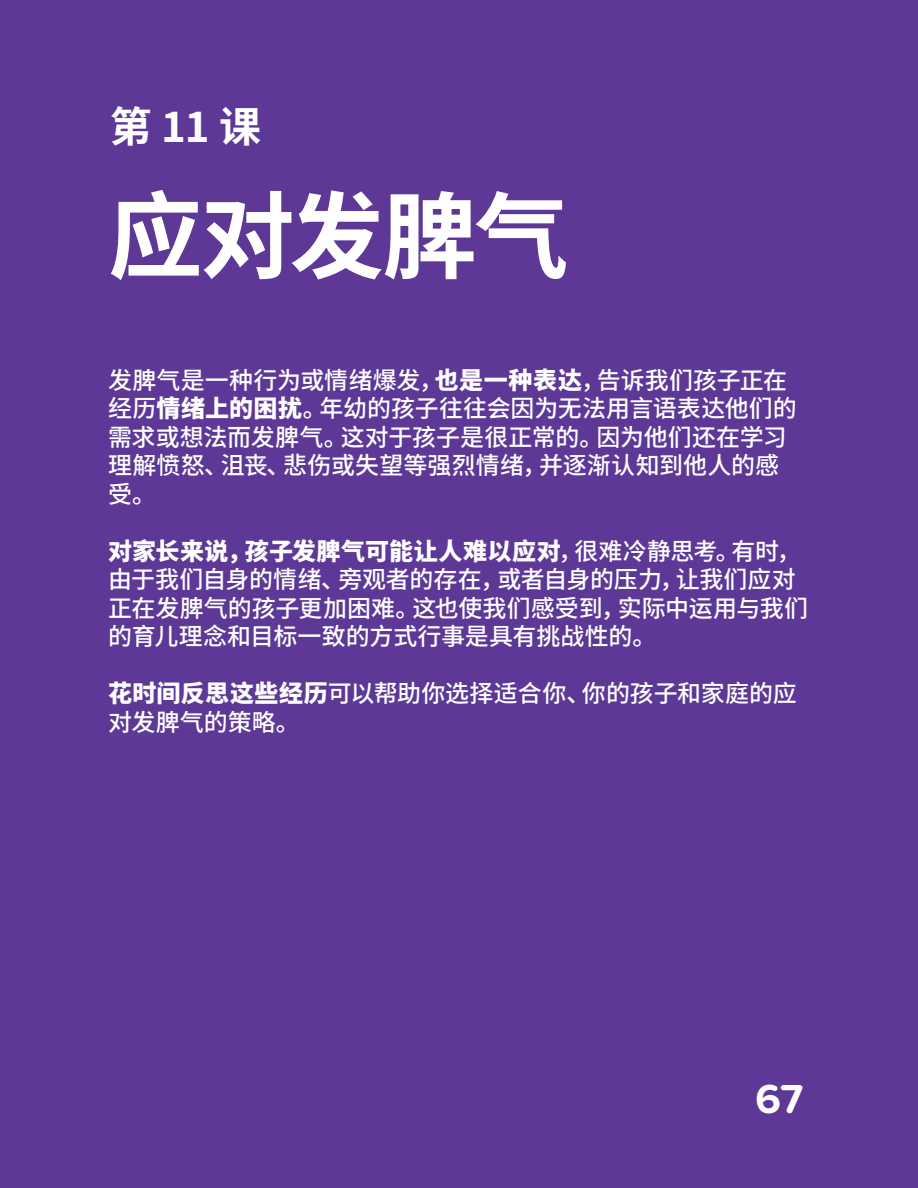
<style>
.page{position:relative;width:918px;height:1188px;background:#5d3896}
.page>*{position:absolute;margin:0;border:0;box-sizing:border-box;transform-origin:0 0}
.t1{font:700 94.5px "Source Han Sans CN";letter-spacing:-.025em;color:#fff}
.t2{font:700 42px "Source Han Sans CN";color:#fff}
.t3{font:700 42px "Proxima Soft";color:#fff}
.session_page_body_copy{font:500 24px/28.5px "Source Han Sans CN";letter-spacing:-.005em;color:#fff}
.s1{font-weight:800}
</style>
<div class="page">
<p class="t2" style="left:110px;top:102px;width:153px">第 11 课</p>
<p class="t1" style="left:108px;top:183px;width:462px">应对发脾气</p>
<p class="session_page_body_copy" style="left:108px;top:366px;width:690px">发脾气是一种行为或情绪爆发，<span class="s1">也是一种表达</span>，告诉我们孩子正在经历<span class="s1">情绪上的困扰</span>。年幼的孩子往往会因为无法用言语表达他们的需求或想法而发脾气。这对于孩子是很正常的。因为他们还在学习理解愤怒、沮丧、悲伤或失望等强烈情绪，并逐渐认知到他人的感受。</p>
<p class="session_page_body_copy" style="left:108px;top:537px;width:702px"><span class="s1">对家长来说，孩子发脾气可能让人难以应对</span>，很难冷静思考。有时，由于我们自身的情绪、旁观者的存在，或者自身的压力，让我们应对正在发脾气的孩子更加困难。这也使我们感受到，实际中运用与我们的育儿理念和目标一致的方式行事是具有挑战性的。</p>
<p class="session_page_body_copy" style="left:108px;top:680px;width:690px"><span class="s1">花时间反思这些经历</span>可以帮助你选择适合你、你的孩子和家庭的应对发脾气的策略。</p>
<p class="t3" style="left:756px;top:1067px;width:49px">67</p>
</div>
